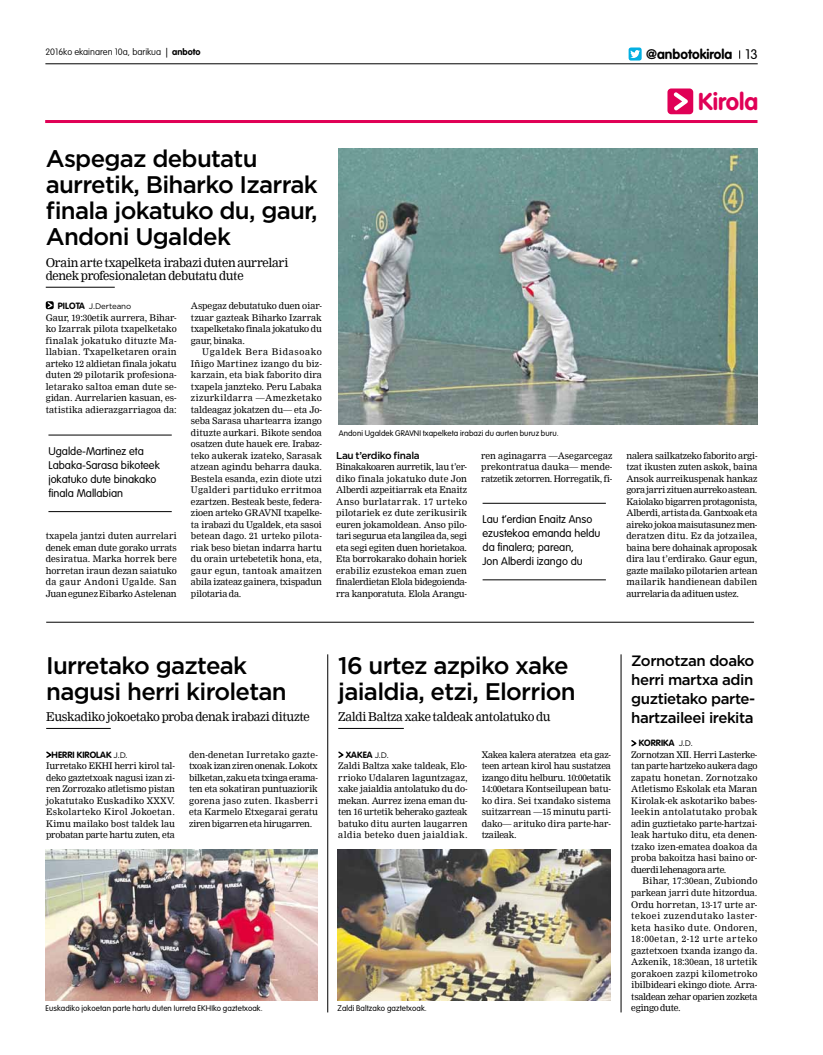
<style>
.page{position:relative;width:823px;height:1055px;background:#fff}
.page>*{position:absolute;margin:0;border:0;box-sizing:border-box;transform-origin:0 0}
.t1{font:500 24px/26px "Gotham";letter-spacing:-.03em;color:#000}
.t2{font:700 24px "VAG Rounded";color:#e00056}
.t3{font:500 15px/19px "Gotham";letter-spacing:-.03em;color:#000}
.t4{font:700 13.7px "VAG Rounded";color:#000}
.t5{font:12px/13px "Nimrod";letter-spacing:-.03em;color:#000}
.t6{font:300 11px/14px "VAG Rounded";color:#000}
.t7{font:500 10px "Gotham";letter-spacing:-.03em;color:#000}
.t8{font:100 9.1px "VAG Rounded";color:#000}
.t9{font:9px/11.5px "Nimrod";letter-spacing:-.02em;color:#000;text-align:justify}
.t10{font:700 9px "VAG Rounded";letter-spacing:.01em;color:#000}
.t11{font:300 8px "VAG Rounded";letter-spacing:.01em;color:#000}
.t12{font:8px "Gotham";letter-spacing:-.01em;color:#000}
.s1{font-weight:300}
.s2{font-weight:700}
.s3{font-family:"VAG Rounded";font-weight:700;font-size:9px}
.s4{font-family:"Gotham";font-weight:400;font-size:8px}
</style>
<div class="page">
<div style="left:667px;top:88px;width:25px;height:26px;background:#e00056;border-radius:4px"></div>
<svg style="left:673px;top:92px;width:14px;height:18px"></svg>
<hr style="left:45px;top:120px;width:712px;height:3px;background:#e00056">
<svg style="left:628px;top:47px;width:13px;height:14px"></svg>
<hr style="left:45px;top:64px;width:712px;height:1px;background:#000">
<hr style="left:620px;top:654px;width:1px;height:358px;background:#000">
<hr style="left:327px;top:654px;width:1px;height:358px;background:#000">
<hr style="left:46px;top:287px;width:69px;height:1px;background:#000">
<svg style="left:46px;top:301px;width:8px;height:8px"></svg>
<img style="left:338px;top:148px;width:419px;height:276px">
<svg style="left:631px;top:740px;width:6px;height:7px"></svg>
<hr style="left:338px;top:728px;width:65px;height:1px;background:#000">
<svg style="left:338px;top:751px;width:6px;height:7px"></svg>
<hr style="left:46px;top:728px;width:65px;height:1px;background:#000">
<svg style="left:46px;top:751px;width:6px;height:7px"></svg>
<img style="left:337px;top:849px;width:273px;height:151px">
<img style="left:45px;top:850px;width:273px;height:150px">
<hr style="left:46px;top:622px;width:707px;height:1px;background:#000">
<hr style="left:48px;top:435px;width:124px;height:1px;background:#000">
<hr style="left:48px;top:511px;width:124px;height:1px;background:#000">
<hr style="left:482px;top:503px;width:123px;height:1px;background:#000">
<hr style="left:482px;top:579px;width:123px;height:1px;background:#000">
<p class="t8" style="left:45px;top:47px;width:157px">2016ko ekainaren 10a, barikua <span class="s1">|</span> <span class="s2">anboto</span></p>
<h3 class="t4" style="left:645px;top:46px;width:113px">@anbotokirola <span class="s1">13</span></h3>
<h1 class="t2" style="left:697px;top:88px;width:61px">Kirola</h1>
<h1 class="t1" style="left:46px;top:145px;width:273px">Aspegaz debutatu aurretik, Biharko Izarrak finala jokatuko du, gaur,<br>Andoni Ugaldek</h1>
<h3 class="t5" style="left:46px;top:256px;width:244px">Orain arte txapelketa irabazi duten aurrelari denek profesionaletan debutatu dute</h3>
<p class="t12" style="left:58px;top:301px;width:75px"><span class="s3">PILOTA</span> J.Derteano</p>
<p class="t9" style="left:46px;top:312px;width:132px">Gaur, 19:30etik aurrera, Bihar&shy;ko Izarrak pilota txapelketako finalak jokatuko dituzte Ma&shy;llabian. Txapelketaren orain arteko 12 aldietan finala jokatu duten 29 pilotarik profesiona&shy;letarako saltoa eman dute se&shy;gidan. Aurrelarien kasuan, es&shy;tatistika adierazgarriagoa da:</p>
<p class="t9" style="left:191px;top:300px;width:132px">Aspegaz debutatuko duen oiar&shy;tzuar gazteak Biharko Izarrak txapelketako finala jokatuko du gaur, binaka.</p>
<p class="t9" style="left:191px;top:346px;width:132px;text-indent:11px">Ugaldek Bera Bidasoako Iñigo Martinez izango du biz&shy;karzain, eta biak faborito dira txapela janzteko. Peru Labaka zizurkildarra —Amezketako taldeagaz jokatzen du— eta Jo&shy;seba Sarasa uhartearra izango dituzte aurkari. Bikote sendoa osatzen dute hauek ere. Irabaz&shy;teko aukerak izateko, Sarasak atzean agindu beharra dauka.<br>Bestela esanda, ezin diote utzi Ugalderi partiduko erritmoa ezartzen. Besteak beste, federa&shy;zioen arteko GRAVNI txapelke&shy;ta irabazi du Ugaldek, eta sasoi betean dago. 21 urteko pilota&shy;riak beso bietan indarra hartu du orain urtebetetik hona, eta, gaur egun, tantoak amaitzen abila izateaz gainera, txispadun pilotaria da.</p>
<p class="t6" style="left:48px;top:444px;width:113px">Ugalde-Martinez eta<br>Labaka-Sarasa bikoteek jokatuko dute binakako finala Mallabian</p>
<p class="t9" style="left:46px;top:530px;width:132px">txapela jantzi duten aurrelari denek eman dute gorako urrats desiratua. Marka horrek bere horretan iraun dezan saiatuko da gaur Andoni Ugalde. San Juan egunez Eibarko Astelenan</p>
<p class="t11" style="left:338px;top:428px;width:221px">Andoni Ugaldek GRAVNI txapelketa irabazi du aurten buruz buru.</p>
<p class="t7" style="left:336px;top:448px;width:85px">Lau t’erdiko finala</p>
<p class="t9" style="left:336px;top:461px;width:132px">Binakakoaren aurretik, lau t’er&shy;diko finala jokatuko dute Jon Alberdi azpeitiarrak eta Enaitz Anso burlatarrak. 17 urteko pilotariek ez dute zerikusirik euren jokamoldean. Anso pilo&shy;tari segurua eta langilea da, segi eta segi egiten duen horietakoa.<br>Eta borrokarako dohain horiek erabiliz ezustekoa eman zuen finalerdietan Elola bidegoienda&shy;rra kanporatuta. Elola Arangu-</p>
<p class="t9" style="left:481px;top:450px;width:132px">ren aginagarra —Asegarcegaz prekontratua dauka— mende&shy;ratzetik zetorren. Horregatik, fi-</p>
<p class="t9" style="left:626px;top:450px;width:132px">nalera sailkatzeko faborito argi&shy;tzat ikusten zuten askok, baina Ansok aurreikuspenak hankaz gora jarri zituen aurreko astean.<br>Kaiolako bigarren protagonista, Alberdi, artista da. Gantxoak eta aireko jokoa maisutasunez men&shy;deratzen ditu. Ez da jotzailea, baina bere dohainak aproposak dira lau t’erdirako. Gaur egun, gazte mailako pilotarien artean mailarik handienean dabilen aurrelaria da adituen ustez.</p>
<p class="t6" style="left:482px;top:513px;width:119px">Lau t’erdian Enaitz Anso ezustekoa emanda heldu da finalera; parean,<br>Jon Alberdi izango du</p>
<h1 class="t1" style="left:46px;top:651px;width:242px">Iurretako gazteak nagusi herri kiroletan</h1>
<h3 class="t5" style="left:46px;top:710px;width:265px">Euskadiko jokoetako proba denak irabazi dituzte</h3>
<p class="t10" style="left:52px;top:749px;width:77px">HERRI KIROLAK <span class="s4">J.D.</span></p>
<p class="t9" style="left:46px;top:760px;width:130px">Iurretako EKHI herri kirol tal&shy;deko gaztetxoak nagusi izan zi&shy;ren Zorrozako atletismo pistan jokatutako Euskadiko XXXV.<br>Eskolarteko Kirol Jokoetan.<br>Kimu mailako bost taldek lau probatan parte hartu zuten, eta</p>
<p class="t9" style="left:189px;top:749px;width:130px">den-denetan Iurretako gazte&shy;txoak izan ziren onenak. Lokotx bilketan, zaku eta txinga erama&shy;ten eta sokatiran puntuaziorik gorena jaso zuten. Ikasberri eta Karmelo Etxegarai geratu ziren bigarren eta hirugarren.</p>
<h1 class="t1" style="left:338px;top:651px;width:239px">16 urtez azpiko xake jaialdia, etzi, Elorrion</h1>
<h3 class="t5" style="left:338px;top:710px;width:214px">Zaldi Baltza xake taldeak antolatuko du</h3>
<p class="t10" style="left:345px;top:749px;width:44px">XAKEA <span class="s4">J.D.</span></p>
<p class="t9" style="left:338px;top:760px;width:131px">Zaldi Baltza xake taldeak, Elo&shy;rrioko Udalaren laguntzagaz, xake jaialdia antolatuko du do&shy;mekan. Aurrez izena eman du&shy;ten 16 urtetik beherako gazteak batuko ditu aurten laugarren aldia beteko duen jaialdiak.</p>
<p class="t9" style="left:481px;top:749px;width:131px">Xakea kalera ateratzea eta gaz&shy;teen artean kirol hau sustatzea izango ditu helburu. 10:00etatik 14:00etara Kontseilupean batu&shy;ko dira. Sei txandako sistema suitzarrean —15 minutu parti&shy;dako— arituko dira parte-har&shy;tzaileak.</p>
<p class="t11" style="left:45px;top:1003px;width:219px">Euskadiko jokoetan parte hartu duten Iurreta EKHIko gaztetxoak.</p>
<p class="t11" style="left:337px;top:1003px;width:91px">Zaldi Baltzako gaztetxoak.</p>
<h2 class="t3" style="left:631px;top:651px;width:125px">Zornotzan doako herri martxa adin guztietako parte&shy;hartzaileei irekita</h2>
<p class="t10" style="left:638px;top:738px;width:55px">KORRIKA <span class="s4">J.D.</span></p>
<p class="t9" style="left:631px;top:749px;width:128px">Zornotzan XII. Herri Lasterke&shy;tan parte hartzeko aukera dago zapatu honetan. Zornotzako Atletismo Eskolak eta Maran Kirolak-ek askotariko babes&shy;leekin antolatutako probak adin guztietako parte-hartzai&shy;leak hartuko ditu, eta denen&shy;tzako izen-ematea doakoa da proba bakoitza hasi baino or&shy;duerdi lehenagora arte.</p>
<p class="t9" style="left:631px;top:875px;width:128px;text-indent:11px">Bihar, 17:30ean, Zubiondo parkean jarri dute hitzordua.<br>Ordu horretan, 13-17 urte ar&shy;tekoei zuzendutako laster&shy;keta hasiko dute. Ondoren, 18:00etan, 2-12 urte arteko gaztetxoen txanda izango da.<br>Azkenik, 18:30ean, 18 urtetik gorakoen zazpi kilometroko ibilbideari ekingo diote. Arra&shy;tsaldean zehar oparien zozketa egingo dute.</p>
</div>
